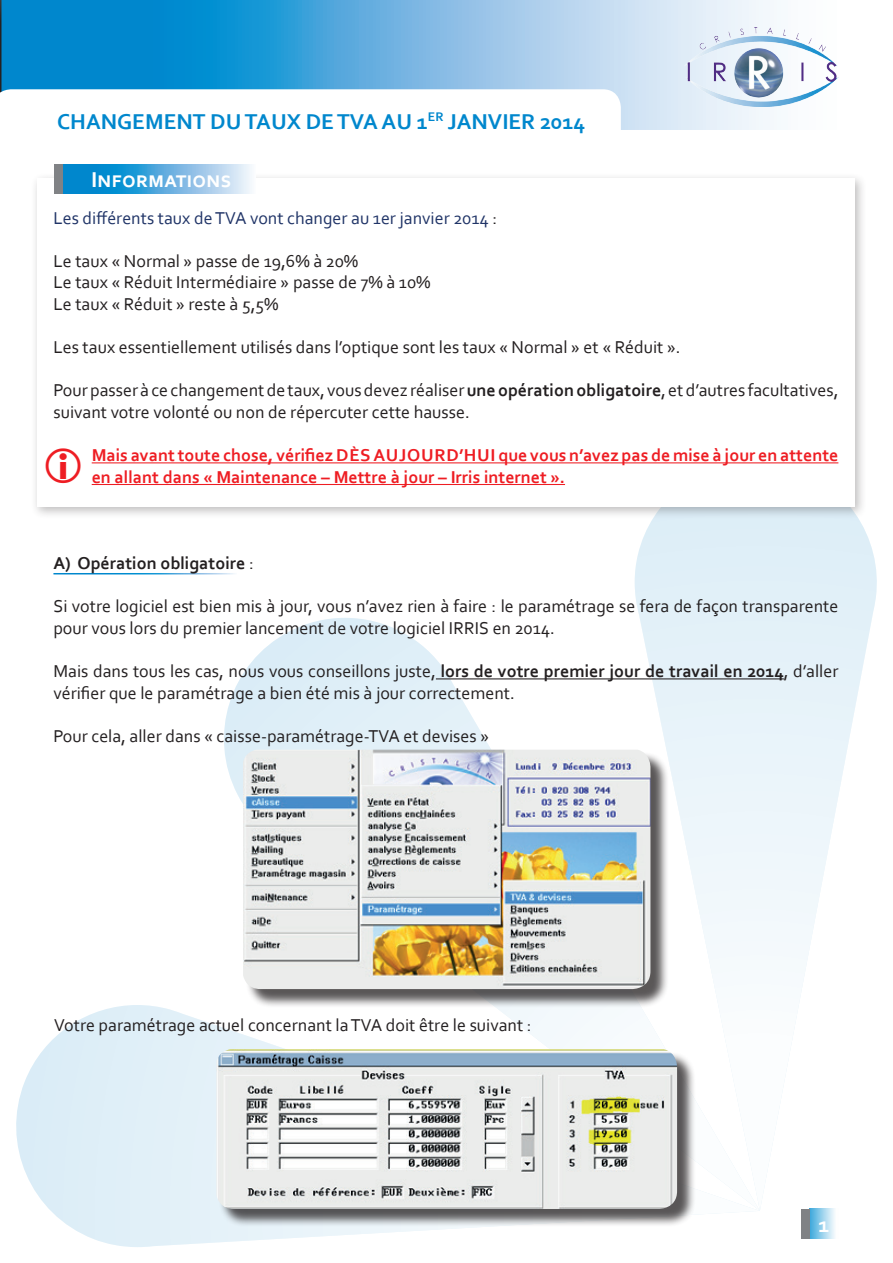
<style>
.page{position:relative;width:893px;height:1263px;background:#fff}
.page>*{position:absolute;margin:0;border:0;box-sizing:border-box;transform-origin:0 0}
.t1{font:700 22.5px "Corbel";color:#0087cd}
.t2{font:700 22.5px "Corbel";color:#fff}
.t3{font:18px/21.6px "Corbel";color:#231f20}
.t4{font:700 18px/21.6px "Corbel";color:#ee1d23}
.t5{font:18px "Corbel";color:#203467}
.t6{font:700 18px "Corbel";color:#231f20}
.s1{color:#231f20}
.s2{font-weight:700}
.s3{font-weight:400}
</style>
<div class="page">
<svg style="left:16px;top:1005px;width:461px;height:242px"></svg>
<svg style="left:224px;top:618px;width:411px;height:431px"></svg>
<svg style="left:635px;top:519px;width:242px;height:692px"></svg>
<div style="left:31px;top:173px;width:836px;height:346px;background:#231f20;opacity:.29"></div>
<div style="left:37px;top:179px;width:818px;height:328px;background:#fff"></div>
<svg style="left:0;top:0;width:780px;height:130px;background:#67b3e0"></svg>
<hr style="left:92px;top:462px;width:746px;height:1px;background:#ee1d23">
<hr style="left:92px;top:484px;width:473px;height:1px;background:#ee1d23">
<hr style="left:436px;top:678px;width:348px;height:1px;background:#231f20">
<svg style="left:0;top:89px;width:621px;height:41px"></svg>
<img style="left:684px;top:27px;width:155px;height:79px">
<div style="left:245px;top:752px;width:424px;height:256px;background:#231f20;opacity:.75"></div>
<img style="left:243px;top:750px;width:407px;height:239px">
<div style="left:219px;top:1051px;width:476px;height:176px;background:#231f20;opacity:.75"></div>
<img style="left:216px;top:1049px;width:461px;height:160px">
<svg style="left:63px;top:164px;width:192px;height:30px;background:#5cafdf"></svg>
<div style="left:54px;top:164px;width:9px;height:30px;background:#808285"></div>
<div style="left:809px;top:1209px;width:30px;height:30px;background:linear-gradient(to right,#3da9dc,#fff)"></div>
<div style="left:801px;top:1209px;width:8px;height:30px;background:#808285"></div>
<p class="t1" style="left:57px;top:107px;width:530px">CHANGEMENT DU TAUX DE TVA AU 1<sup>ER</sup> JANVIER 2014</p>
<p class="t2" style="left:91px;top:166px;width:142px">Informations</p>
<p class="t5" style="left:53px;top:206px;width:445px">Les différents taux de TVA vont changer au 1er janvier 2014 <span class="s1">:</span></p>
<p class="t3" style="left:53px;top:250px;width:379px">Le taux « Normal » passe de 19,6% à 20%<br>Le taux « Réduit Intermédiaire » passe de 7% à 10%<br>Le taux « Réduit » reste à 5,5%</p>
<p class="t3" style="left:53px;top:336px;width:629px">Les taux essentiellement utilisés dans l’optique sont les taux « Normal » et « Réduit ».</p>
<p class="t3" style="left:53px;top:379px;width:786px">Pour passer à ce changement de taux, vous devez réaliser <span class="s2">une opération obligatoire</span>, et d’autres facultatives, suivant votre volonté ou non de répercuter cette hausse.</p>
<p class="t4" style="left:92px;top:444px;width:748px">Mais avant toute chose, vérifiez DÈS AUJOURD’HUI que vous n’avez pas de mise à jour en attente en allant dans « Maintenance – Mettre à jour – Irris internet ».</p>
<p class="t6" style="left:53px;top:552px;width:202px">A) Opération obligatoire <span class="s3">:</span></p>
<p class="t3" style="left:53px;top:595px;width:786px">Si votre logiciel est bien mis à jour, vous n’avez rien à faire : le paramétrage se fera de façon transparente pour vous lors du premier lancement de votre logiciel IRRIS en 2014.</p>
<p class="t3" style="left:53px;top:660px;width:786px">Mais dans tous les cas, nous vous conseillons juste, <span class="s2">lors de votre premier jour de travail en 2014</span>, d’aller vérifier que le paramétrage a bien été mis à jour correctement.</p>
<p class="t3" style="left:53px;top:725px;width:437px">Pour cela, aller dans « caisse-paramétrage-TVA et devises »</p>
<p class="t3" style="left:54px;top:1013px;width:479px">Votre paramétrage actuel concernant la TVA doit être le suivant :</p>
<p class="t2" style="left:818px;top:1211px;width:13px">1</p>
</div>
